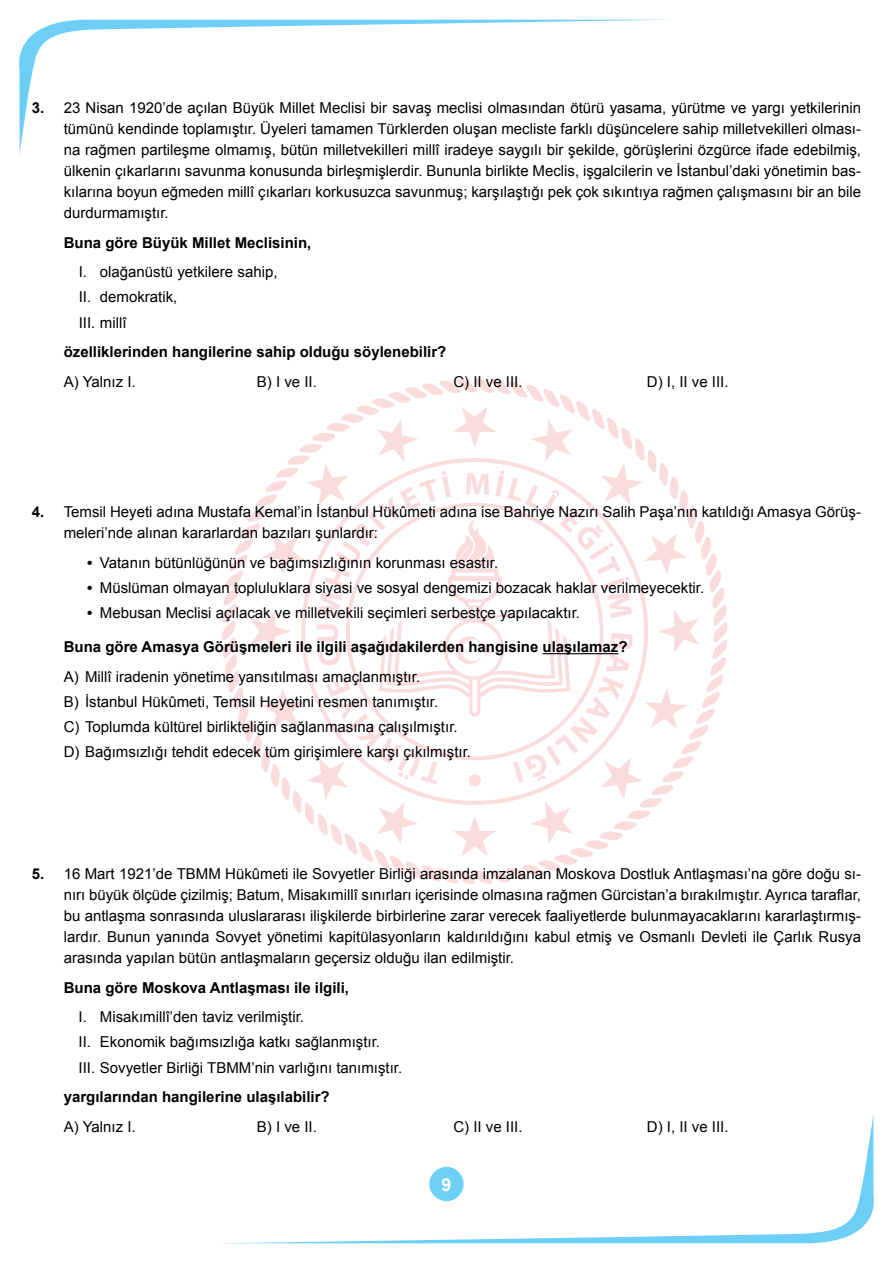
<style>
.page{position:relative;width:893px;height:1263px;background:#fff}
.page>*{position:absolute;margin:0;border:0;box-sizing:border-box;transform-origin:0 0}
.t1{font:700 18px "Arial";color:#fff}
.t2{font:15px/21px "Arial";color:#000}
.t3{font:700 15px "Arial";color:#000}
.s1{font-weight:700}
</style>
<div class="page">
<svg style="left:19px;top:20px;width:631px;height:135px"></svg>
<svg style="left:243px;top:1114px;width:631px;height:129px"></svg>
<svg style="left:216px;top:372px;width:518px;height:519px"></svg>
<hr style="left:543px;top:653px;width:75px;height:1px;background:#000">
<p class="t2" style="left:64px;top:97px;width:799px;text-align:justify;text-indent:-32px"><span class="s1">3.</span> 23 Nisan 1920’de açılan Büyük Millet Meclisi bir savaş meclisi olmasından ötürü yasama, yürütme ve yargı yetkilerinin tümünü kendinde toplamıştır. Üyeleri tamamen Türklerden oluşan mecliste farklı düşüncelere sahip milletvekilleri olması&shy;na rağmen partileşme olmamış, bütün milletvekilleri millî iradeye saygılı bir şekilde, görüşlerini özgürce ifade edebilmiş, ülkenin çıkarlarını savunma konusunda birleşmişlerdir. Bununla birlikte Meclis, işgalcilerin ve İstanbul’daki yönetimin bas&shy;kılarına boyun eğmeden millî çıkarları korkusuzca savunmuş; karşılaştığı pek çok sıkıntıya rağmen çalışmasını bir an bile durdurmamıştır.</p>
<p class="t3" style="left:64px;top:232px;width:249px">Buna göre Büyük Millet Meclisinin,</p>
<p class="t2" style="left:79px;top:259px;width:200px;line-height:25.2px">I. olağanüstü yetkilere sahip,<br>II. demokratik,<br>III. millî</p>
<p class="t3" style="left:64px;top:342px;width:384px">özelliklerinden hangilerine sahip olduğu söylenebilir?</p>
<p class="t2" style="left:64px;top:371px;width:73px">A) Yalnız I.</p>
<p class="t2" style="left:257px;top:371px;width:62px">B) I ve II.</p>
<p class="t2" style="left:453px;top:371px;width:71px">C) II ve III.</p>
<p class="t2" style="left:647px;top:371px;width:83px">D) I, II ve III.</p>
<p class="t2" style="left:64px;top:502px;width:799px;text-indent:-32px"><span class="s1">4.</span> Temsil Heyeti adına Mustafa Kemal’in İstanbul Hükûmeti adına ise Bahriye Nazırı Salih Paşa’nın katıldığı Amasya Görüş&shy;meleri’nde alınan kararlardan bazıları şunlardır:</p>
<p class="t2" style="left:87px;top:552px;width:413px"><span class="s1">•</span> Vatanın bütünlüğünün ve bağımsızlığının korunması esastır.</p>
<p class="t2" style="left:87px;top:577px;width:619px"><span class="s1">•</span> Müslüman olmayan topluluklara siyasi ve sosyal dengemizi bozacak haklar verilmeyecektir.</p>
<p class="t2" style="left:87px;top:603px;width:494px"><span class="s1">•</span> Mebusan Meclisi açılacak ve milletvekili seçimleri serbestçe yapılacaktır.</p>
<p class="t3" style="left:64px;top:637px;width:565px">Buna göre Amasya Görüşmeleri ile ilgili aşağıdakilerden hangisine ulaşılamaz?</p>
<p class="t2" style="left:64px;top:664px;width:409px;line-height:25.2px">A) Millî iradenin yönetime yansıtılması amaçlanmıştır.<br>B) İstanbul Hükûmeti, Temsil Heyetini resmen tanımıştır.<br>C) Toplumda kültürel birlikteliğin sağlanmasına çalışılmıştır.<br>D) Bağımsızlığı tehdit edecek tüm girişimlere karşı çıkılmıştır.</p>
<p class="t2" style="left:64px;top:863px;width:799px;text-align:justify;text-indent:-32px"><span class="s1">5.</span> 16 Mart 1921’de TBMM Hükûmeti ile Sovyetler Birliği arasında imzalanan Moskova Dostluk Antlaşması’na göre doğu sı&shy;nırı büyük ölçüde çizilmiş; Batum, Misakımillî sınırları içerisinde olmasına rağmen Gürcistan’a bırakılmıştır. Ayrıca taraflar, bu antlaşma sonrasında uluslararası ilişkilerde birbirlerine zarar verecek faaliyetlerde bulunmayacaklarını kararlaştırmış&shy;lardır. Bunun yanında Sovyet yönetimi kapitülasyonların kaldırıldığını kabul etmiş ve Osmanlı Devleti ile Çarlık Rusya arasında yapılan bütün antlaşmaların geçersiz olduğu ilan edilmiştir.</p>
<p class="t3" style="left:64px;top:977px;width:287px">Buna göre Moskova Antlaşması ile ilgili,</p>
<p class="t2" style="left:79px;top:1004px;width:325px;line-height:25.2px">I. Misakımillî’den taviz verilmiştir.<br>II. Ekonomik bağımsızlığa katkı sağlanmıştır.<br>III. Sovyetler Birliği TBMM’nin varlığını tanımıştır.</p>
<p class="t3" style="left:64px;top:1087px;width:267px">yargılarından hangilerine ulaşılabilir?</p>
<p class="t2" style="left:64px;top:1116px;width:73px">A) Yalnız I.</p>
<p class="t2" style="left:257px;top:1116px;width:62px">B) I ve II.</p>
<p class="t2" style="left:453px;top:1116px;width:71px">C) II ve III.</p>
<p class="t2" style="left:647px;top:1116px;width:83px">D) I, II ve III.</p>
<p class="t1" style="left:442px;top:1172px;width:12px">9</p>
</div>
